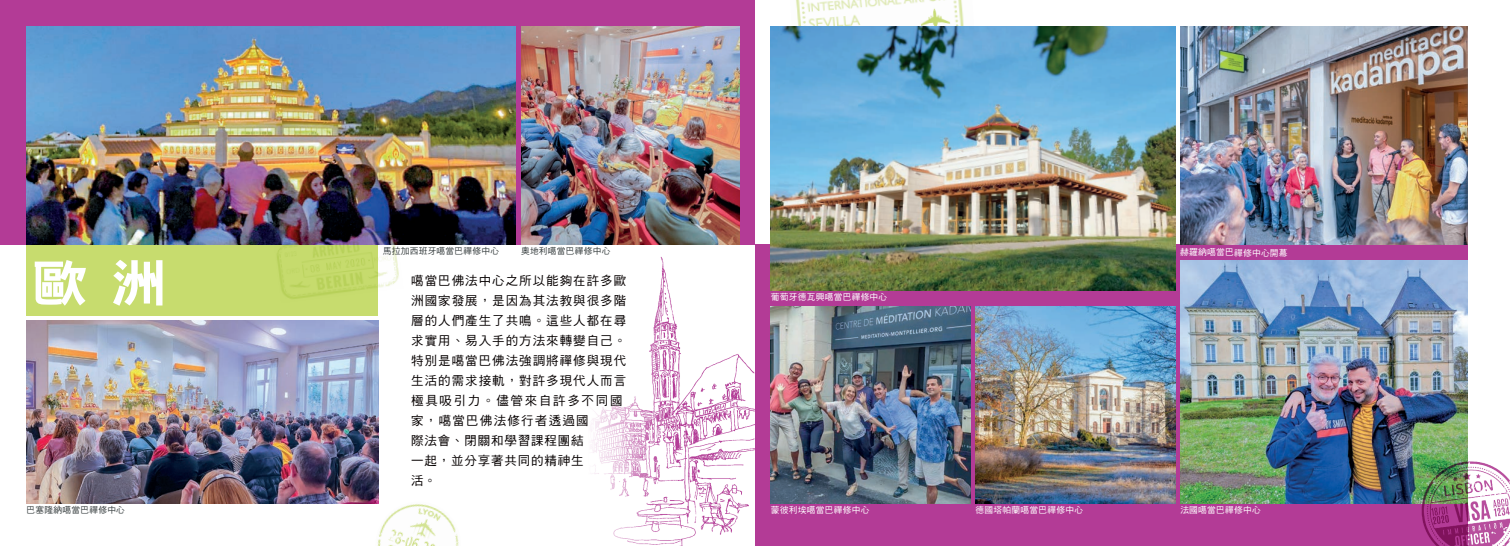
<style>
.page{position:relative;width:1510px;height:546px;background:#fff}
.page>*{position:absolute;margin:0;border:0;box-sizing:border-box;transform-origin:0 0}
.t1{font:50.62px "DF Hei Std W9";color:#fff;scale:1.11 1}
.t2{font:12.5px/20px "DF Hei Std W5";letter-spacing:.08em;color:#060101}
._2024_At_a_Glance_Text{font:8.75px "DF Hei Std W5";letter-spacing:.025em;color:#fff}
._2024_At_a_Glance_Text-2{font:8.75px "DF Hei Std W5";letter-spacing:.025em;color:#383f40}
</style>
<div class="page">
<img style="left:790px;top:0;width:189px;height:27px">
<img style="left:521px;top:244px;width:234px;height:302px">
<div style="left:755px;top:244px;width:712px;height:302px;background:#b33b96"></div>
<div style="left:27px;top:244px;width:351px;height:71px;background:#c7dc6e"></div>
<div style="left:0;top:0;width:755px;height:244px;background:#b33b96"></div>
<img style="left:27px;top:27px;width:489px;height:217px">
<img style="left:27px;top:321px;width:351px;height:182px">
<img style="left:1180px;top:27px;width:287px;height:217px">
<img style="left:1180px;top:260px;width:287px;height:243px">
<img style="left:771px;top:27px;width:404px;height:264px">
<img style="left:274px;top:227px;width:129px;height:72px">
<img style="left:375px;top:501px;width:84px;height:45px">
<img style="left:1417px;top:456px;width:92px;height:90px">
<img style="left:771px;top:306px;width:199px;height:197px">
<img style="left:521px;top:27px;width:218px;height:217px">
<img style="left:975px;top:306px;width:200px;height:197px">
<p class="t1" style="left:32px;top:255px;width:123px">歐洲</p>
<p class="_2024_At_a_Glance_Text-2" style="left:383px;top:246px;width:118px">馬拉加西班牙噶當巴禪修中心</p>
<p class="_2024_At_a_Glance_Text-2" style="left:521px;top:246px;width:91px">奧地利噶當巴禪修中心</p>
<p class="t2" style="left:411px;top:270px;width:216px">噶當巴佛法中心之所以能夠在許多歐洲國家發展，是因為其法教與很多階層的人們產生了共鳴。這些人都在尋求實用、易入手的方法來轉變自己。特別是噶當巴佛法強調將禪修與現代生活的需求接軌，對許多現代人而言極具吸引力。儘管來自許多不同國家，噶當巴佛法修行者透過國<br>際法會、閉關和學習課程團結<br>一起，並分享著共同的精神生<br>活。</p>
<p class="_2024_At_a_Glance_Text" style="left:771px;top:292px;width:118px">葡萄牙德瓦興噶當巴禪修中心</p>
<p class="_2024_At_a_Glance_Text" style="left:1180px;top:247px;width:109px;rotate:1deg">赫羅納噶當巴禪修中心開幕</p>
<p class="_2024_At_a_Glance_Text-2" style="left:27px;top:505px;width:100px">巴塞隆納噶當巴禪修中心</p>
<p class="_2024_At_a_Glance_Text" style="left:771px;top:505px;width:100px">蒙彼利埃噶當巴禪修中心</p>
<p class="_2024_At_a_Glance_Text" style="left:975px;top:505px;width:109px">德國塔帕蘭噶當巴禪修中心</p>
<p class="_2024_At_a_Glance_Text" style="left:1180px;top:505px;width:82px">法國噶當巴禪修中心</p>
</div>
